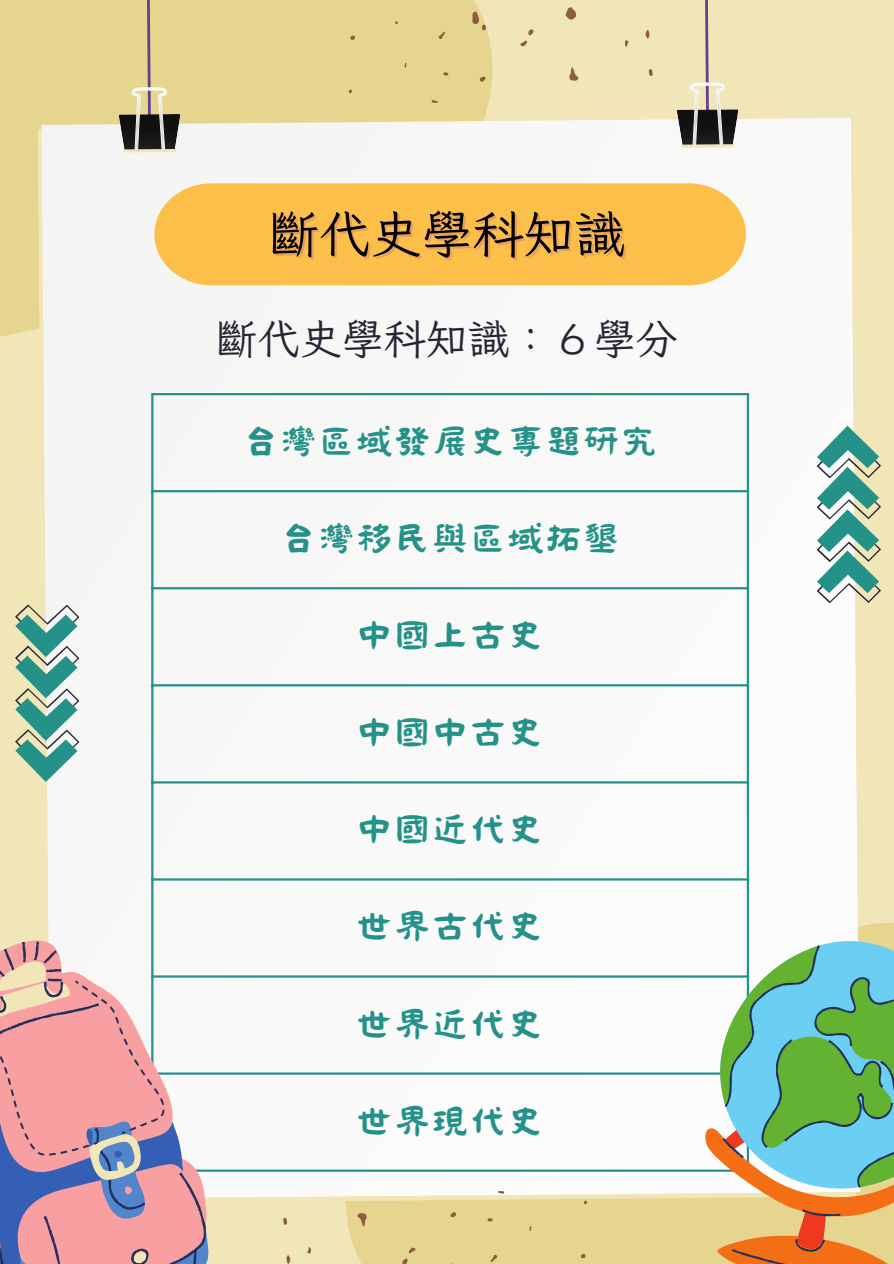
<style>
.page{position:relative;width:894px;height:1264px;background:#fff}
.page>*{position:absolute;margin:0;border:0;box-sizing:border-box;transform-origin:0 0}
.t1{font:51px "Iansui 094";color:#000}
.t2{font:42px "Canva Li CN";color:#249289}
.t3{font:42px "Iansui 094";color:#242733}
</style>
<div class="page">
<div style="left:0;top:0;width:893px;height:1263px;background:#f1e6b8"></div>
<div style="left:0;top:0;width:493px;height:337px;background:#e6d58f"></div>
<div style="left:345px;top:1203px;width:336px;height:60px;background:#e6d58f"></div>
<div style="left:41px;top:118px;width:817px;height:1080px;background:#f9f9f8"></div>
<svg style="left:119px;top:0;width:61px;height:152px;background:#bbae7f"></svg>
<hr style="left:123px;top:149px;width:53px;height:3px;background:#f1e6b8">
<svg style="left:676px;top:0;width:62px;height:147px"></svg>
<svg style="left:681px;top:144px;width:53px;height:4px"></svg>
<div style="left:154px;top:183px;width:591px;height:102px;background:#fcbf49"></div>
<hr style="left:151px;top:395px;width:2px;height:774px;background:#249289">
<hr style="left:746px;top:395px;width:2px;height:774px;background:#249289">
<hr style="left:151px;top:393px;width:597px;height:2px;background:#249289">
<hr style="left:151px;top:490px;width:597px;height:2px;background:#249289">
<hr style="left:151px;top:587px;width:597px;height:2px;background:#249289">
<hr style="left:151px;top:684px;width:597px;height:2px;background:#249289">
<hr style="left:151px;top:781px;width:597px;height:2px;background:#249289">
<hr style="left:151px;top:878px;width:597px;height:2px;background:#249289">
<hr style="left:151px;top:975px;width:597px;height:2px;background:#249289">
<hr style="left:151px;top:1072px;width:597px;height:2px;background:#249289">
<hr style="left:151px;top:1169px;width:597px;height:2px;background:#249289">
<svg style="left:0;top:941px;width:206px;height:322px;background:#d8acb7"></svg>
<svg style="left:681px;top:916px;width:212px;height:347px;background:#f4f3e6"></svg>
<svg style="left:696px;top:933px;width:197px;height:330px;background:#a2c09d"></svg>
<svg style="left:565px;top:7px;width:11px;height:13px"></svg>
<svg style="left:569px;top:67px;width:9px;height:14px"></svg>
<svg style="left:645px;top:30px;width:4px;height:9px"></svg>
<svg style="left:438px;top:32px;width:7px;height:7px"></svg>
<svg style="left:520px;top:29px;width:13px;height:17px"></svg>
<svg style="left:648px;top:69px;width:4px;height:7px"></svg>
<svg style="left:479px;top:77px;width:6px;height:5px"></svg>
<svg style="left:625px;top:40px;width:3px;height:7px"></svg>
<svg style="left:472px;top:11px;width:14px;height:19px"></svg>
<svg style="left:350px;top:36px;width:5px;height:4px"></svg>
<svg style="left:443px;top:72px;width:5px;height:4px"></svg>
<svg style="left:431px;top:100px;width:7px;height:3px"></svg>
<svg style="left:348px;top:89px;width:4px;height:4px"></svg>
<svg style="left:357px;top:1212px;width:10px;height:14px"></svg>
<svg style="left:286px;top:1255px;width:4px;height:8px"></svg>
<svg style="left:490px;top:1254px;width:7px;height:8px"></svg>
<svg style="left:402px;top:1247px;width:13px;height:16px"></svg>
<svg style="left:283px;top:1217px;width:4px;height:7px"></svg>
<svg style="left:450px;top:1211px;width:6px;height:6px"></svg>
<svg style="left:307px;top:1247px;width:4px;height:6px"></svg>
<svg style="left:580px;top:1253px;width:5px;height:5px"></svg>
<svg style="left:487px;top:1218px;width:5px;height:3px"></svg>
<svg style="left:498px;top:1190px;width:6px;height:3px"></svg>
<svg style="left:583px;top:1200px;width:4px;height:4px"></svg>
<svg style="left:816px;top:425px;width:64px;height:178px"></svg>
<svg style="left:15px;top:604px;width:64px;height:178px"></svg>
<p class="t1" style="left:268px;top:207px;width:358px">斷代史學科知識</p>
<p class="t3" style="left:215px;top:317px;width:463px">斷代史學科知識：６學分</p>
<p class="t2" style="left:242px;top:423px;width:417px">台灣區域發展史專題研究</p>
<p class="t2" style="left:280px;top:520px;width:342px">台灣移民與區域拓墾</p>
<p class="t2" style="left:355px;top:617px;width:190px">中國上古史</p>
<h1 class="t2" style="left:355px;top:714px;width:190px">中國中古史</h1>
<p class="t2" style="left:355px;top:811px;width:190px">中國近代史</p>
<p class="t2" style="left:355px;top:908px;width:190px">世界古代史</p>
<p class="t2" style="left:355px;top:1005px;width:190px">世界近代史</p>
<p class="t2" style="left:355px;top:1102px;width:190px">世界現代史</p>
</div>
